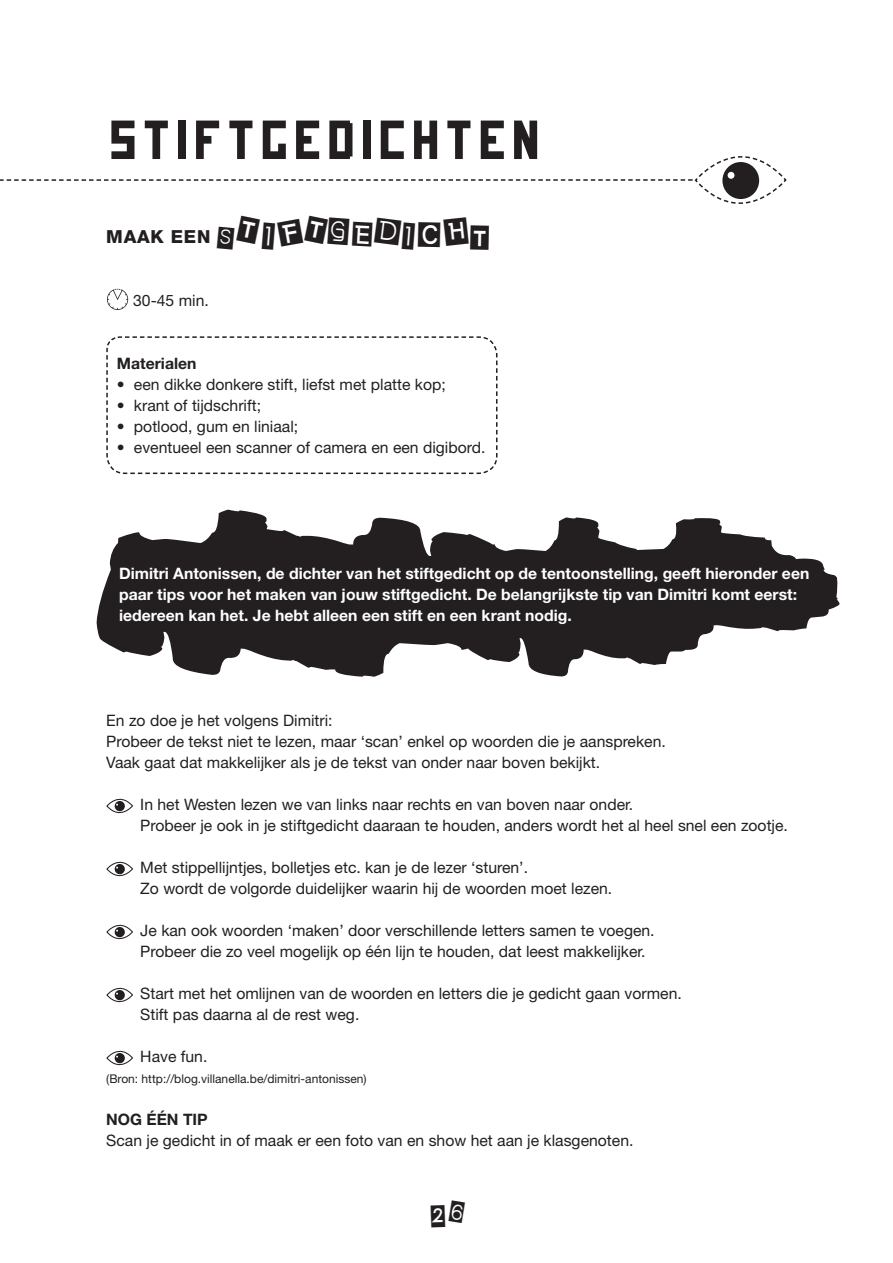
<style>
.page{position:relative;width:893px;height:1263px;background:#fff}
.page>*{position:absolute;margin:0;border:0;box-sizing:border-box;transform-origin:0 0}
.t1{font:52.5px "Future Millennium";color:#231f20}
.t2{font:39px "Earwig Factory";letter-spacing:.115em;color:#231f20}
.t3{font:30px "Earwig Factory";color:#231f20}
.t4{font:15.75px/21px "Helvetica Neue LT Std";color:#231f20}
.t5{font:700 15.75px/21px "Helvetica Neue LT Std";color:#fff}
.t6{font:700 15.75px "Helvetica Neue LT Std";color:#231f20}
.t7{font:12px "Helvetica Neue LT Std";color:#231f20}
.s1{font-family:"Helvetica Neue LT Std";font-weight:800;font-size:18px}
</style>
<div class="page">
<svg style="left:97px;top:510px;width:743px;height:167px;fill:#231f20"></svg>
<svg style="left:107px;top:289px;width:21px;height:21px"></svg>
<svg style="left:106px;top:798px;width:27px;height:16px"></svg>
<svg style="left:106px;top:861px;width:27px;height:16px"></svg>
<svg style="left:106px;top:924px;width:27px;height:16px"></svg>
<svg style="left:106px;top:987px;width:27px;height:16px"></svg>
<svg style="left:106px;top:1050px;width:27px;height:16px"></svg>
<svg style="left:0;top:156px;width:787px;height:48px"></svg>
<div style="left:722px;top:162px;width:37px;height:37px;background:#231f20;border-radius:50%"></div>
<div style="left:728px;top:172px;width:6px;height:7px;background:#fff;border-radius:50%"></div>
<svg style="left:106px;top:336px;width:392px;height:139px"></svg>
<h1 class="t1" style="left:106px;top:111px;width:437px">STIFTGEDICHTEN</h1>
<h2 class="t2" style="left:106px;top:207px;width:386px"><span class="s1">MAAK EEN</span> stiftgedicht</h2>
<p class="t4" style="left:133px;top:290px;width:77px">30-45 min.</p>
<p class="t6" style="left:117px;top:354px;width:81px">Materialen</p>
<p class="t4" style="left:117px;top:374px;width:330px">• een dikke donkere stift, liefst met platte kop;</p>
<p class="t4" style="left:117px;top:395px;width:146px">• krant of tijdschrift;</p>
<p class="t4" style="left:117px;top:416px;width:183px">• potlood, gum en liniaal;</p>
<p class="t4" style="left:117px;top:437px;width:370px">• eventueel een scanner of camera en een digibord.</p>
<p class="t5" style="left:119px;top:563px;width:692px">Dimitri Antonissen, de dichter van het stiftgedicht op de tentoonstelling, geeft hieronder een paar tips voor het maken van jouw stiftgedicht. De belangrijkste tip van Dimitri komt eerst: iedereen kan het. Je hebt alleen een stift en een krant nodig.</p>
<p class="t4" style="left:106px;top:710px;width:561px">En zo doe je het volgens Dimitri:<br>Probeer de tekst niet te lezen, maar ‘scan’ enkel op woorden die je aanspreken.<br>Vaak gaat dat makkelijker als je de tekst van onder naar boven bekijkt.</p>
<p class="t4" style="left:140px;top:794px;width:649px">In het Westen lezen we van links naar rechts en van boven naar onder.<br>Probeer je ook in je stiftgedicht daaraan te houden, anders wordt het al heel snel een zootje.</p>
<p class="t4" style="left:140px;top:857px;width:473px">Met stippellijntjes, bolletjes etc. kan je de lezer ‘sturen’.<br>Zo wordt de volgorde duidelijker waarin hij de woorden moet lezen.</p>
<p class="t4" style="left:140px;top:920px;width:516px">Je kan ook woorden ‘maken’ door verschillende letters samen te voegen.<br>Probeer die zo veel mogelijk op één lijn te houden, dat leest makkelijker.</p>
<p class="t4" style="left:140px;top:983px;width:543px">Start met het omlijnen van de woorden en letters die je gedicht gaan vormen.<br>Stift pas daarna al de rest weg.</p>
<p class="t4" style="left:140px;top:1046px;width:69px">Have fun.</p>
<p class="t7" style="left:106px;top:1072px;width:262px">(Bron: http://blog.villanella.be/dimitri-antonissen)</p>
<p class="t6" style="left:106px;top:1110px;width:101px">Nog één tip</p>
<p class="t4" style="left:106px;top:1130px;width:529px">Scan je gedicht in of maak er een foto van en show het aan je klasgenoten.</p>
<h3 class="t3" style="left:428px;top:1194px;width:39px">26</h3>
</div>
